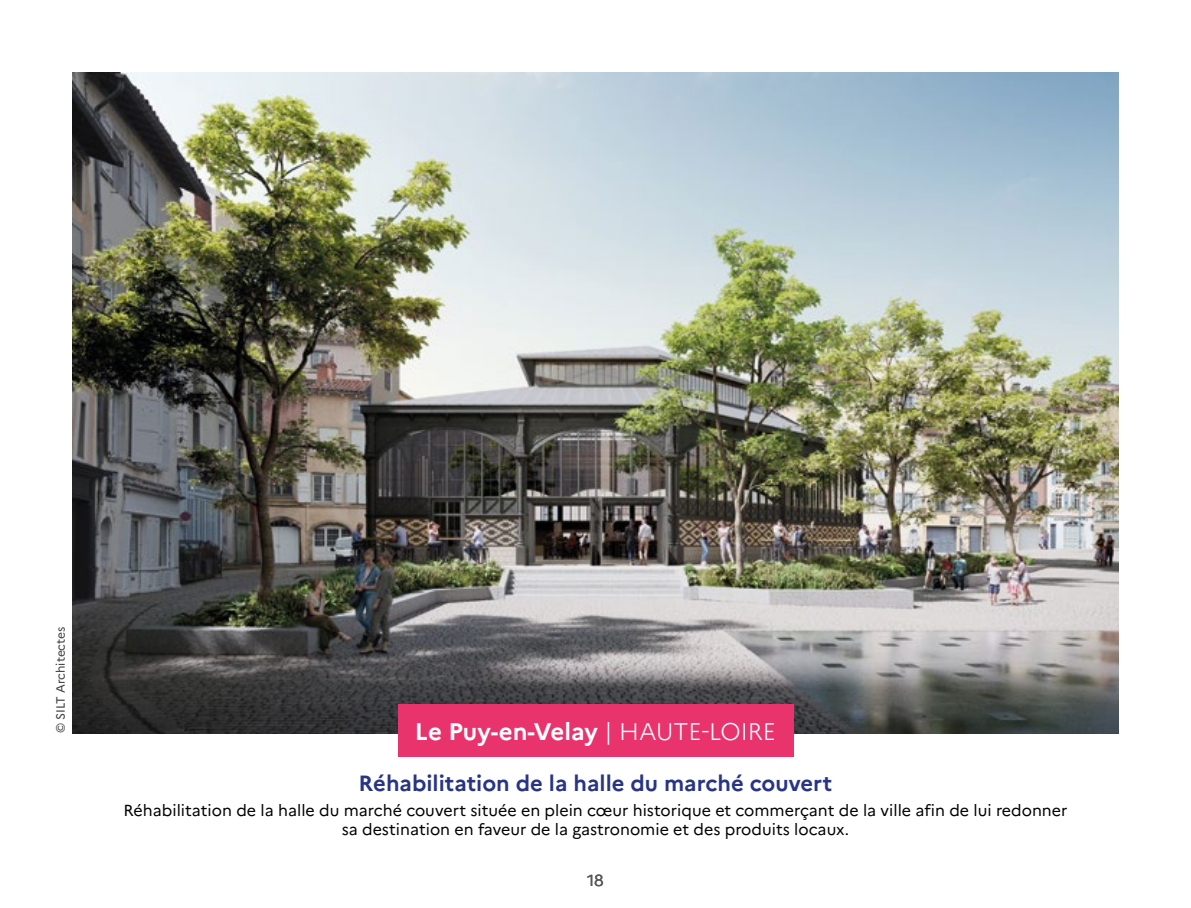
<style>
.page{position:relative;width:1191px;height:908px;background:#fff}
.page>*{position:absolute;margin:0;border:0;box-sizing:border-box;transform-origin:0 0}
.t1{font:700 24px "Marianne";color:#fff}
.t2{font:700 22px "Marianne";color:#283583}
.t3{font:16px/19.2px "Marianne";color:#000;text-align:center}
.t4{font:16px "Marianne";color:#575756}
.t5{font:12px "Marianne";color:#3c3c3b}
.s1{font-weight:300}
</style>
<div class="page">
<img style="left:72px;top:72px;width:1047px;height:661px">
<div style="left:398px;top:704px;width:395px;height:52px;background:#e8336d"></div>
<p class="t5" style="left:53px;top:733px;width:108px;rotate:-90deg">© SILT Architectes</p>
<h1 class="t1" style="left:415px;top:716px;width:363px">Le Puy-en-Velay <span class="s1">| HAUTE-LOIRE</span></h1>
<h2 class="t2" style="left:358px;top:769px;width:475px">Réhabilitation de la halle du marché couvert</h2>
<p class="t3" style="left:123px;top:799px;width:945px">Réhabilitation de la halle du marché couvert située en plein cœur historique et commerçant de la ville afin de lui redonner sa destination en faveur de la gastronomie et des produits locaux.</p>
<p class="t4" style="left:587px;top:870px;width:18px">18</p>
</div>
